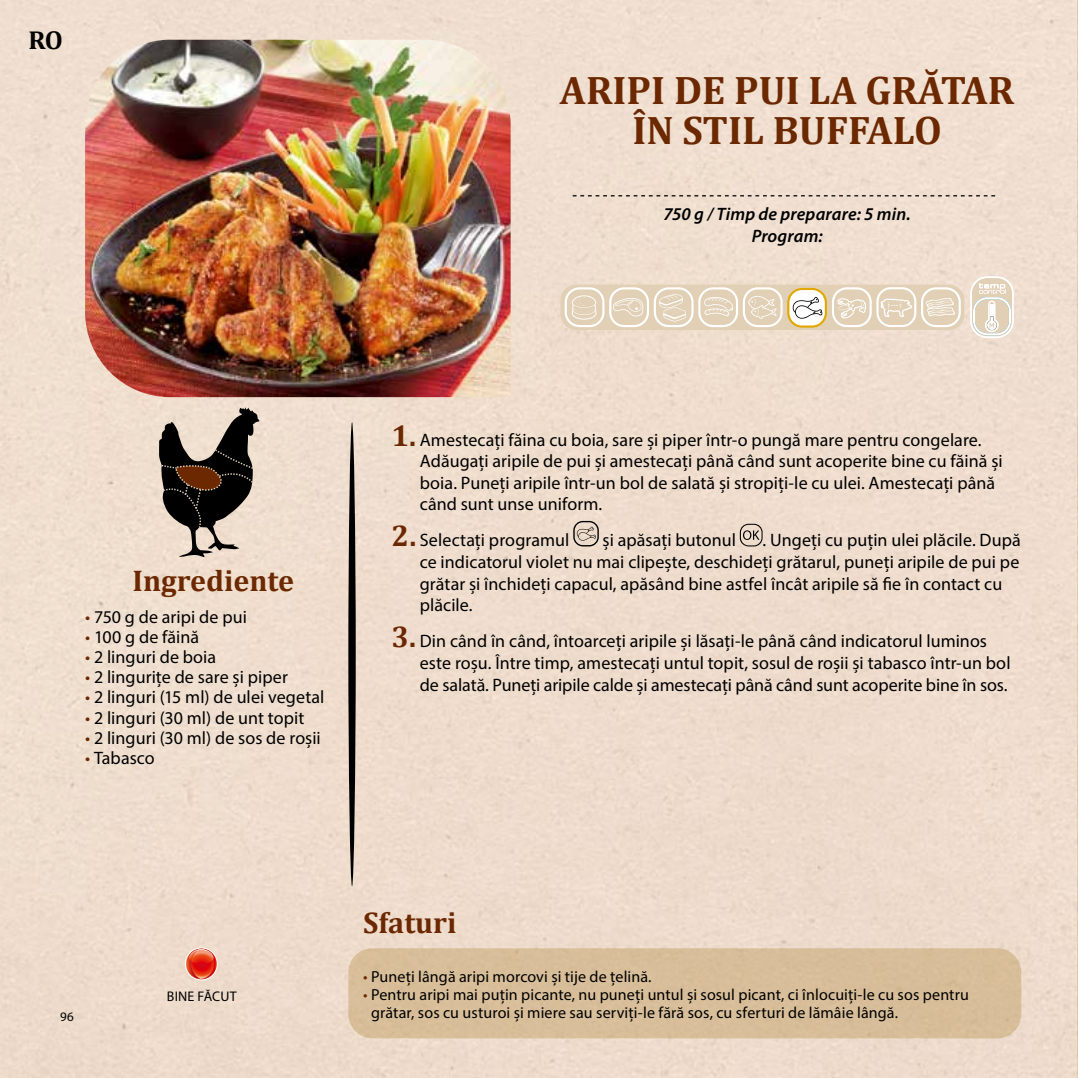
<style>
.page{position:relative;width:1078px;height:1078px;background:#fff}
.page>*{position:absolute;margin:0;border:0;box-sizing:border-box;transform-origin:0 0}
.t1{font:700 40px/40px "Cambria";color:#6c2800;text-align:center}
.t2{font:700 30px "Cambria";color:#6c2800}
.t3{font:700 26px "Cambria";color:#000}
.t4{font:18px/21.6px "Myriad Pro";color:#000}
.t5{font:italic 600 18px/21.6px "Myriad Pro";letter-spacing:.01em;color:#000;text-align:center}
.t6{font:16px/18px "Myriad Pro";letter-spacing:.005em;color:#000}
.t7{font:14px "Myriad Pro";letter-spacing:.015em;color:#000}
.t8{font:13px "Myriad Pro";color:#000}
.s1{color:#6c2800}
.s2{font-family:"Cambria";font-weight:700;font-size:30px;color:#6c2800}
</style>
<div class="page">
<div style="left:0;top:0;width:1078px;height:1077px;background:#efddcd"></div>
<div style="left:560px;top:284px;width:404px;height:46px;background:#e1d0b5;border-radius:16px"></div>
<svg style="left:969px;top:276px;width:44px;height:62px"></svg>
<div style="left:348px;top:422px;width:7px;height:464px;background:#000;border-radius:50%"></div>
<svg style="left:572px;top:195px;width:422px;height:1px"></svg>
<svg style="left:185px;top:947px;width:33px;height:33px"></svg>
<svg style="left:186px;top:948px;width:31px;height:31px"></svg>
<svg style="left:186px;top:948px;width:30px;height:30px"></svg>
<div style="left:348px;top:948px;width:672px;height:90px;background:#d7be99;border-radius:24px"></div>
<svg style="left:573px;top:521px;width:25px;height:25px"></svg>
<svg style="left:739px;top:523px;width:23px;height:23px"></svg>
<img style="left:85px;top:40px;width:425px;height:357px">
<svg style="left:564px;top:286px;width:396px;height:44px"></svg>
<svg style="left:159px;top:407px;width:100px;height:150px;background:#7d7167"></svg>
<h3 class="t3" style="left:28px;top:21px;width:36px">RO</h3>
<h1 class="t1" style="left:560px;top:69px;width:456px">ARIPI DE PUI LA GRĂTAR<br>ÎN STIL BUFFALO</h1>
<p class="t5" style="left:663px;top:203px;width:249px">750 g / Timp de preparare: 5 min.<br>Program:</p>
<h2 class="t2" style="left:132px;top:559px;width:163px">Ingrediente</h2>
<p class="t4" style="left:85px;top:606px;width:163px"><span class="s1">•</span> 750 g de aripi de pui</p>
<p class="t4" style="left:85px;top:626px;width:116px"><span class="s1">•</span> 100 g de făină</p>
<p class="t4" style="left:85px;top:646px;width:133px"><span class="s1">•</span> 2 linguri de boia</p>
<p class="t4" style="left:85px;top:666px;width:204px"><span class="s1">•</span> 2 lingurițe de sare și piper</p>
<p class="t4" style="left:85px;top:686px;width:241px"><span class="s1">•</span> 2 linguri (15 ml) de ulei vegetal</p>
<p class="t4" style="left:85px;top:706px;width:221px"><span class="s1">•</span> 2 linguri (30 ml) de unt topit</p>
<p class="t4" style="left:85px;top:726px;width:237px"><span class="s1">•</span> 2 linguri (30 ml) de sos de roșii</p>
<p class="t4" style="left:85px;top:746px;width:71px"><span class="s1">•</span> Tabasco</p>
<p class="t4" style="left:420px;top:428px;width:584px;text-indent:-28px"><span class="s2">1.</span> Amestecați făina cu boia, sare și piper într-o pungă mare pentru congelare.<br>Adăugați aripile de pui și amestecați până când sunt acoperite bine cu făină și boia. Puneți aripile într-un bol de salată și stropiți-le cu ulei. Amestecați până când sunt unse uniform.</p>
<p class="t4" style="left:391px;top:529px;width:179px"><span class="s2">2.</span> Selectați programul</p>
<p class="t4" style="left:602px;top:529px;width:135px">și apăsați butonul</p>
<p class="t4" style="left:420px;top:529px;width:602px;text-indent:342px">. Ungeți cu puțin ulei plăcile. După ce indicatorul violet nu mai clipește, deschideți grătarul, puneți aripile de pui pe grătar și închideți capacul, apăsând bine astfel încât aripile să fie în contact cu plăcile.</p>
<p class="t4" style="left:420px;top:630px;width:592px;text-indent:-28px"><span class="s2">3.</span> Din când în când, întoarceți aripile și lăsați-le până când indicatorul luminos este roșu. Între timp, amestecați untul topit, sosul de roșii și tabasco într-un bol de salată. Puneți aripile calde și amestecați până când sunt acoperite bine în sos.</p>
<p class="t8" style="left:60px;top:1008px;width:15px">96</p>
<p class="t7" style="left:167px;top:987px;width:71px">BINE FĂCUT</p>
<h2 class="t2" style="left:363px;top:901px;width:95px">Sfaturi</h2>
<p class="t6" style="left:363px;top:967px;width:290px"><span class="s1">•</span> Puneți lângă aripi morcovi și tije de țelină.</p>
<p class="t6" style="left:371px;top:985px;width:599px;text-indent:-8px"><span class="s1">•</span> Pentru aripi mai puțin picante, nu puneți untul și sosul picant, ci înlocuiți-le cu sos pentru grătar, sos cu usturoi și miere sau serviți-le fără sos, cu sferturi de lămâie lângă.</p>
</div>
